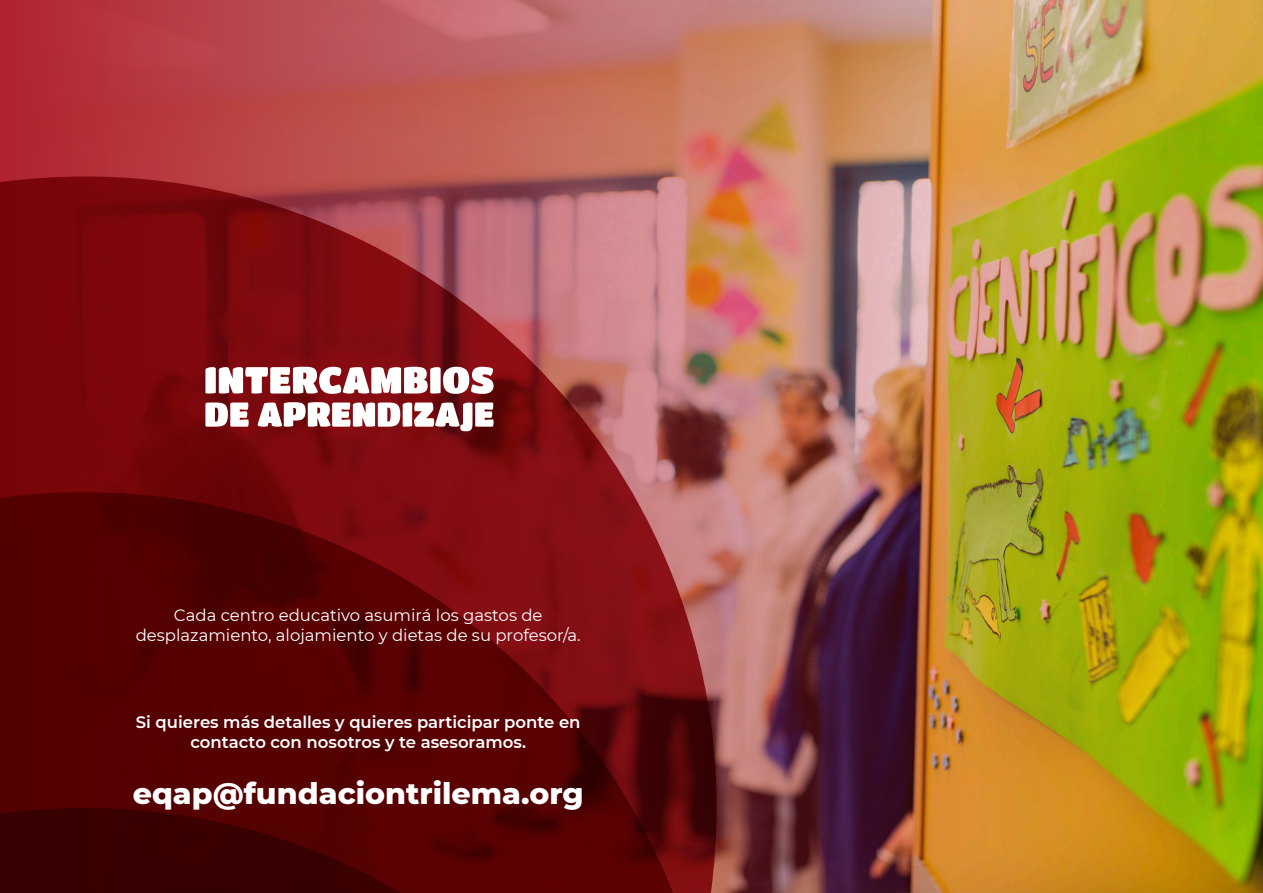
<style>
.page{position:relative;width:1263px;height:893px;background:#fff}
.page>*{position:absolute;margin:0;border:0;box-sizing:border-box;transform-origin:0 0}
.t1{font:800 30px "Montserrat";color:#fff}
.t2{font:16.5px/19.8px "Montserrat";color:#fff;text-align:center}
.t3{font:600 16.5px/19.8px "Montserrat";color:#fff;text-align:center}
</style>
<div class="page">
<img style="left:0;top:0;width:1263px;height:893px">
<svg style="left:0;top:176px;width:716px;height:717px;background:#902d31"></svg>
<svg style="left:0;top:492px;width:673px;height:401px;background:#5f0406"></svg>
<svg style="left:0;top:808px;width:402px;height:85px;background:#400000"></svg>
<svg style="left:205px;top:367px;width:289px;height:27px"></svg>
<svg style="left:205px;top:402px;width:44px;height:25px"></svg>
<svg style="left:258px;top:402px;width:236px;height:29px"></svg>
<p class="t2" style="left:136px;top:605px;width:447px">Cada centro educativo asumirá los gastos de desplazamiento, alojamiento y dietas de su profesor/a.</p>
<p class="t3" style="left:136px;top:712px;width:446px">Si quieres más detalles y quieres participar ponte en contacto con nosotros y te asesoramos.</p>
<h1 class="t1" style="left:133px;top:771px;width:452px">eqap@fundaciontrilema.org</h1>
</div>
